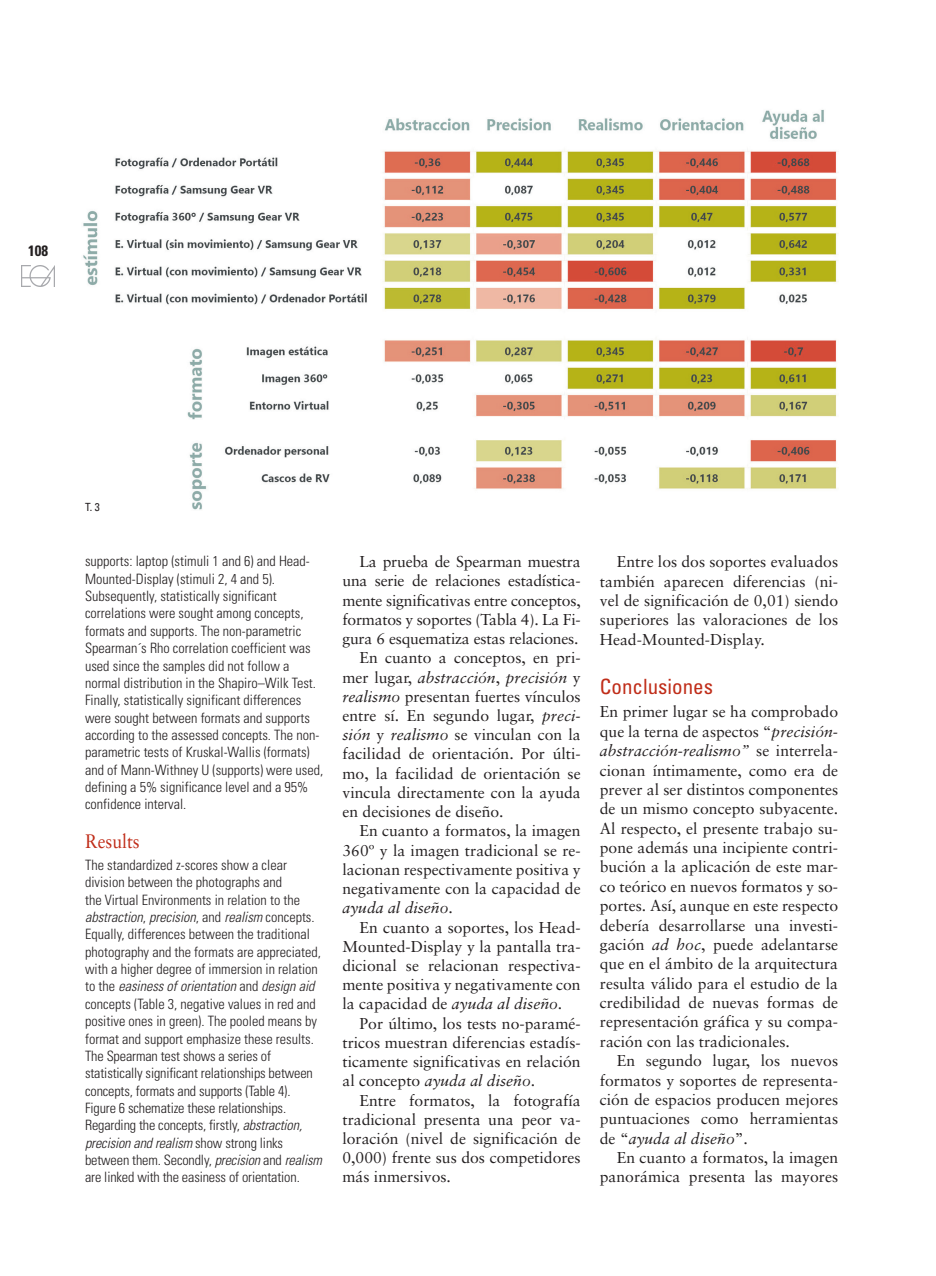
<style>
.page{position:relative;width:936px;height:1276px;background:#fff}
.page>*{position:absolute;margin:0;border:0;box-sizing:border-box;transform-origin:0 0}
.TITULAR_1_CAST{font:condensed 21px "Univers";color:#c02d19}
.TITULAR_1_INGLES{font:19.5px "Sabon";color:#c02d19;scale:.9 1}
.t1{font:15.75px/19.2px "Sabon";color:#231f20;text-align:justify}
.t2{font:700 condensed 15px "Univers";color:#231f20}
.t3{font:300 condensed 14.25px/17.4px "Univers";color:#231f20}
.PIES_DE_FOTO_INGLES{font:condensed 11.25px "Univers";color:#231f20}
.s1{font-style:italic}
</style>
<div class="page">
<img style="left:22px;top:265px;width:33px;height:21px">
<img style="left:83px;top:109px;width:755px;height:401px">
<p class="t2" style="left:28px;top:242px;width:21px">108</p>
<p class="PIES_DE_FOTO_INGLES" style="left:85px;top:500px;width:16px">T. 3</p>
<p class="t3" style="left:85px;top:552px;width:226px">supports: laptop (stimuli 1 and 6) and Head-<br>Mounted-Display (stimuli 2, 4 and 5).</p>
<p class="t3" style="left:85px;top:587px;width:232px">Subsequently, statistically significant correlations were sought among concepts, formats and supports. The non-parametric Spearman´s Rho correlation coefficient was used since the samples did not follow a normal distribution in the Shapiro–Wilk Test.</p>
<p class="t3" style="left:85px;top:691px;width:240px">Finally, statistically significant differences were sought between formats and supports according to the assessed concepts. The non&shy;parametric tests of Kruskal-Wallis (formats) and of Mann-Withney U (supports) were used, defining a 5% significance level and a 95% confidence interval.</p>
<p class="TITULAR_1_INGLES" style="left:85px;top:830px;width:62px">Results</p>
<p class="t3" style="left:85px;top:856px;width:237px">The standardized z-scores show a clear division between the photographs and<br>the Virtual Environments in relation to the <span class="s1">abstraction</span>, <span class="s1">precision</span>, and <span class="s1">realism</span> concepts.<br>Equally, differences between the traditional photography and the formats are appreciated, with a higher degree of immersion in relation to the <span class="s1">easiness of orientation</span> and <span class="s1">design aid </span>concepts (Table 3, negative values in red and positive ones in green). The pooled means by format and support emphasize these results.</p>
<p class="t3" style="left:85px;top:1047px;width:229px">The Spearman test shows a series of statistically significant relationships between concepts, formats and supports (Table 4).<br>Figure 6 schematize these relationships.</p>
<p class="t3" style="left:85px;top:1116px;width:238px">Regarding the concepts, firstly, <span class="s1">abstraction, precision and realism</span> show strong links between them. Secondly, <span class="s1">precision</span> and <span class="s1">realism </span>are linked with the easiness of orientation.</p>
<p class="t1" style="left:342px;top:552px;width:240px;text-indent:17px">La prueba de Spearman muestra una serie de relaciones estadística&shy;mente significativas entre conceptos, formatos y soportes (Tabla 4). La Fi&shy;gura 6 esquematiza estas relaciones.</p>
<p class="t1" style="left:342px;top:648px;width:240px;text-indent:17px">En cuanto a conceptos, en pri&shy;mer lugar, <span class="s1">abstracción</span>, <span class="s1">precisión</span> y <span class="s1">realismo</span> presentan fuertes vínculos entre sí. En segundo lugar, <span class="s1">preci&shy;sión</span> y <span class="s1">realismo</span> se vinculan con la facilidad de orientación. Por últi&shy;mo, la facilidad de orientación se vincula directamente con la ayuda en decisiones de diseño.</p>
<p class="t1" style="left:342px;top:821px;width:240px;text-indent:17px">En cuanto a formatos, la imagen 360º y la imagen tradicional se re&shy;lacionan respectivamente positiva y negativamente con la capacidad de <span class="s1">ayuda al diseño</span>.</p>
<p class="t1" style="left:342px;top:917px;width:240px;text-indent:17px">En cuanto a soportes, los Head-Mounted-Display y la pantalla tra&shy;dicional se relacionan respectiva&shy;mente positiva y negativamente con la capacidad de <span class="s1">ayuda al diseño</span>.</p>
<p class="t1" style="left:342px;top:1013px;width:240px;text-indent:17px">Por último, los tests no-paramé&shy;tricos muestran diferencias estadís&shy;ticamente significativas en relación al concepto <span class="s1">ayuda al diseño</span>.</p>
<p class="t1" style="left:342px;top:1090px;width:240px;text-indent:17px">Entre formatos, la fotografía tradicional presenta una peor va&shy;loración (nivel de significación de 0,000) frente sus dos competidores más inmersivos.</p>
<p class="t1" style="left:600px;top:552px;width:240px;text-indent:17px">Entre los dos soportes evaluados también aparecen diferencias (ni&shy;vel de significación de 0,01) siendo superiores las valoraciones de los Head-Mounted-Display.</p>
<p class="TITULAR_1_CAST" style="left:600px;top:673px;width:115px">Conclusiones</p>
<p class="t1" style="left:600px;top:702px;width:240px">En primer lugar se ha comprobado que la terna de aspectos “<span class="s1">precisión&shy;abstracción-realismo”</span> se interrela&shy;cionan íntimamente, como era de prever al ser distintos componentes de un mismo concepto subyacente.<br>Al respecto, el presente trabajo su&shy;pone además una incipiente contri&shy;bución a la aplicación de este mar&shy;co teórico en nuevos formatos y so&shy;portes. Así, aunque en este respecto debería desarrollarse una investi&shy;gación <span class="s1">ad hoc</span>, puede adelantarse que en el ámbito de la arquitectura resulta válido para el estudio de la credibilidad de nuevas formas de representación gráfica y su compa&shy;ración con las tradicionales.</p>
<p class="t1" style="left:600px;top:1051px;width:240px;text-indent:17px">En segundo lugar, los nuevos formatos y soportes de representa&shy;ción de espacios producen mejores puntuaciones como herramientas de “<span class="s1">ayuda al diseño</span>”.</p>
<p class="t1" style="left:600px;top:1147px;width:240px;text-align:right">En cuanto a formatos, la imagen panorámica presenta las mayores</p>
</div>
